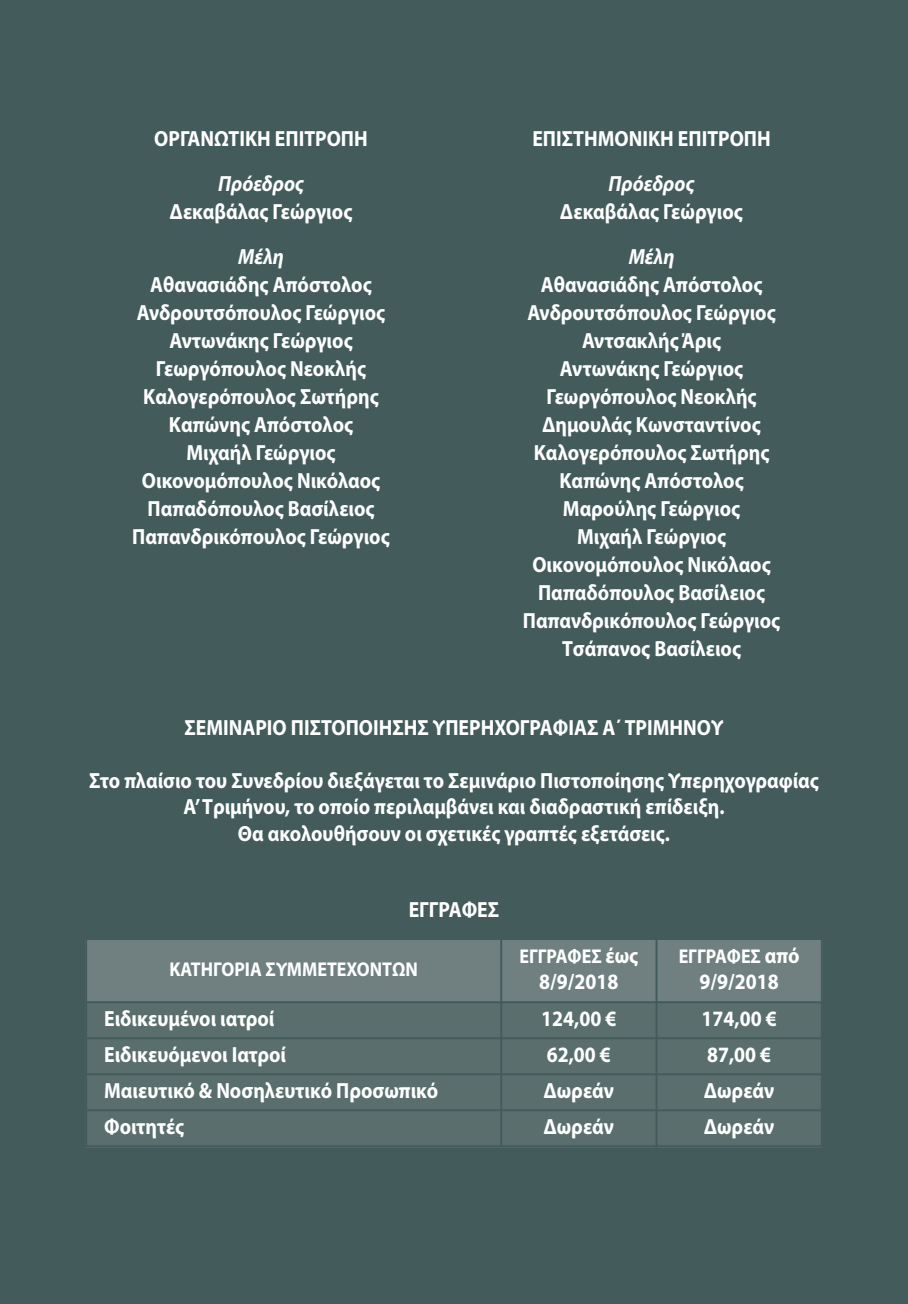
<style>
.page{position:relative;width:908px;height:1304px;background:#fff}
.page>*{position:absolute;margin:0;border:0;box-sizing:border-box;transform-origin:0 0}
.t1{font:700 22px/28px "Myriad Pro";color:#fff;text-align:center;scale:.9 1}
.t2{font:italic 700 22px "Myriad Pro";color:#fff;scale:.9 1}
.t3{font:700 20px "Myriad Pro";color:#fff;scale:.9 1}
.s1{font-size:22px}
</style>
<div class="page">
<div style="left:0;top:0;width:907px;height:1304px;background:#435c5b"></div>
<div style="left:85px;top:938px;width:416px;height:64px;background:#708081"></div>
<div style="left:501px;top:938px;width:155px;height:64px;background:#708081"></div>
<div style="left:656px;top:938px;width:166px;height:64px;background:#708081"></div>
<div style="left:85px;top:1002px;width:416px;height:36px;background:#5a6e6e"></div>
<div style="left:501px;top:1002px;width:155px;height:36px;background:#5a6e6e"></div>
<div style="left:656px;top:1002px;width:166px;height:36px;background:#5a6e6e"></div>
<div style="left:85px;top:1038px;width:416px;height:36px;background:#5a6e6e"></div>
<div style="left:501px;top:1038px;width:155px;height:36px;background:#5a6e6e"></div>
<div style="left:656px;top:1038px;width:166px;height:36px;background:#5a6e6e"></div>
<div style="left:85px;top:1074px;width:416px;height:36px;background:#5a6e6e"></div>
<div style="left:501px;top:1074px;width:155px;height:36px;background:#5a6e6e"></div>
<div style="left:656px;top:1074px;width:166px;height:36px;background:#5a6e6e"></div>
<div style="left:85px;top:1110px;width:416px;height:37px;background:#5a6e6e"></div>
<div style="left:501px;top:1110px;width:155px;height:37px;background:#5a6e6e"></div>
<div style="left:656px;top:1110px;width:166px;height:37px;background:#5a6e6e"></div>
<hr style="left:85px;top:938px;width:2px;height:209px;background:#435c5b">
<hr style="left:500px;top:938px;width:2px;height:209px;background:#435c5b">
<hr style="left:655px;top:938px;width:2px;height:209px;background:#435c5b">
<hr style="left:820px;top:938px;width:2px;height:209px;background:#435c5b">
<hr style="left:85px;top:938px;width:737px;height:2px;background:#435c5b">
<hr style="left:85px;top:1001px;width:737px;height:2px;background:#435c5b">
<hr style="left:85px;top:1037px;width:737px;height:2px;background:#435c5b">
<hr style="left:85px;top:1073px;width:737px;height:2px;background:#435c5b">
<hr style="left:85px;top:1109px;width:737px;height:2px;background:#435c5b">
<hr style="left:85px;top:1145px;width:737px;height:2px;background:#435c5b">
<p class="t1" style="left:154px;top:126px;width:239px">ΟΡΓΑΝΩΤΙΚΗ ΕΠΙΤΡΟΠΗ</p>
<p class="t2" style="left:218px;top:175px;width:97px">Πρόεδρος</p>
<p class="t1" style="left:170px;top:199px;width:204px">Δεκαβάλας Γεώργιος</p>
<p class="t2" style="left:238px;top:248px;width:52px">Μέλη</p>
<p class="t1" style="left:132px;top:272px;width:287px">Αθανασιάδης Απόστολος<br>Ανδρουτσόπουλος Γεώργιος<br>Αντωνάκης Γεώργιος<br>Γεωργόπουλος Νεοκλής<br>Καλογερόπουλος Σωτήρης<br>Καπώνης Απόστολος<br>Μιχαήλ Γεώργιος<br>Οικονομόπουλος Νικόλαος<br>Παπαδόπουλος Βασίλειος<br>Παπανδρικόπουλος Γεώργιος</p>
<p class="t1" style="left:532px;top:126px;width:266px">ΕΠΙΣΤΗΜΟΝΙΚΗ ΕΠΙΤΡΟΠΗ</p>
<p class="t2" style="left:608px;top:175px;width:97px">Πρόεδρος</p>
<p class="t1" style="left:560px;top:199px;width:204px">Δεκαβάλας Γεώργιος</p>
<p class="t2" style="left:628px;top:248px;width:52px">Μέλη</p>
<p class="t1" style="left:522px;top:272px;width:287px">Αθανασιάδης Απόστολος<br>Ανδρουτσόπουλος Γεώργιος<br>Αντσακλής Άρις<br>Αντωνάκης Γεώργιος<br>Γεωργόπουλος Νεοκλής<br>Δημουλάς Κωνσταντίνος<br>Καλογερόπουλος Σωτήρης<br>Καπώνης Απόστολος<br>Μαρούλης Γεώργιος<br>Μιχαήλ Γεώργιος<br>Οικονομόπουλος Νικόλαος<br>Παπαδόπουλος Βασίλειος<br>Παπανδρικόπουλος Γεώργιος<br>Τσάπανος Βασίλειος</p>
<p class="t1" style="left:184px;top:715px;width:600px">ΣΕΜΙΝΑΡΙΟ ΠΙΣΤΟΠΟΙΗΣΗΣ ΥΠΕΡΗΧΟΓΡΑΦΙΑΣ Α΄ ΤΡΙΜΗΝΟΥ</p>
<p class="t1" style="left:89px;top:769px;width:812px;line-height:26.4px">Στο πλαίσιο του Συνεδρίου διεξάγεται το Σεμινάριο Πιστοποίησης Υπερηχογραφίας<br>Α’ Τριμήνου, το οποίο περιλαμβάνει και διαδραστική επίδειξη.<br>Θα ακολουθήσουν οι σχετικές γραπτές εξετάσεις.</p>
<p class="t1" style="left:408px;top:897px;width:102px">ΕΓΓΡΑΦΕΣ</p>
<p class="t3" style="left:169px;top:961px;width:278px">ΚΑΤΗΓΟΡΙΑ ΣΥΜΜΕΤΕΧΟΝΤΩΝ</p>
<p class="t3" style="left:519px;top:949px;width:134px">ΕΓΓΡΑΦΕΣ <span class="s1">έως</span></p>
<p class="t1" style="left:539px;top:970px;width:89px">8/9/2018</p>
<p class="t3" style="left:678px;top:949px;width:136px">ΕΓΓΡΑΦΕΣ <span class="s1">από</span></p>
<p class="t1" style="left:699px;top:970px;width:89px">9/9/2018</p>
<p class="t1" style="left:104px;top:1006px;width:191px">Ειδικευμένοι ιατροί</p>
<p class="t1" style="left:541px;top:1006px;width:85px">124,00 €</p>
<p class="t1" style="left:701px;top:1006px;width:85px">174,00 €</p>
<p class="t1" style="left:104px;top:1042px;width:203px">Ειδικευόμενοι Ιατροί</p>
<p class="t1" style="left:546px;top:1042px;width:73px">62,00 €</p>
<p class="t1" style="left:706px;top:1042px;width:73px">87,00 €</p>
<p class="t1" style="left:104px;top:1078px;width:372px">Μαιευτικό &amp; Νοσηλευτικό Προσωπικό</p>
<p class="t1" style="left:543px;top:1078px;width:79px">Δωρεάν</p>
<p class="t1" style="left:704px;top:1078px;width:79px">Δωρεάν</p>
<p class="t1" style="left:104px;top:1114px;width:91px">Φοιτητές</p>
<p class="t1" style="left:543px;top:1114px;width:79px">Δωρεάν</p>
<p class="t1" style="left:704px;top:1114px;width:79px">Δωρεάν</p>
</div>
